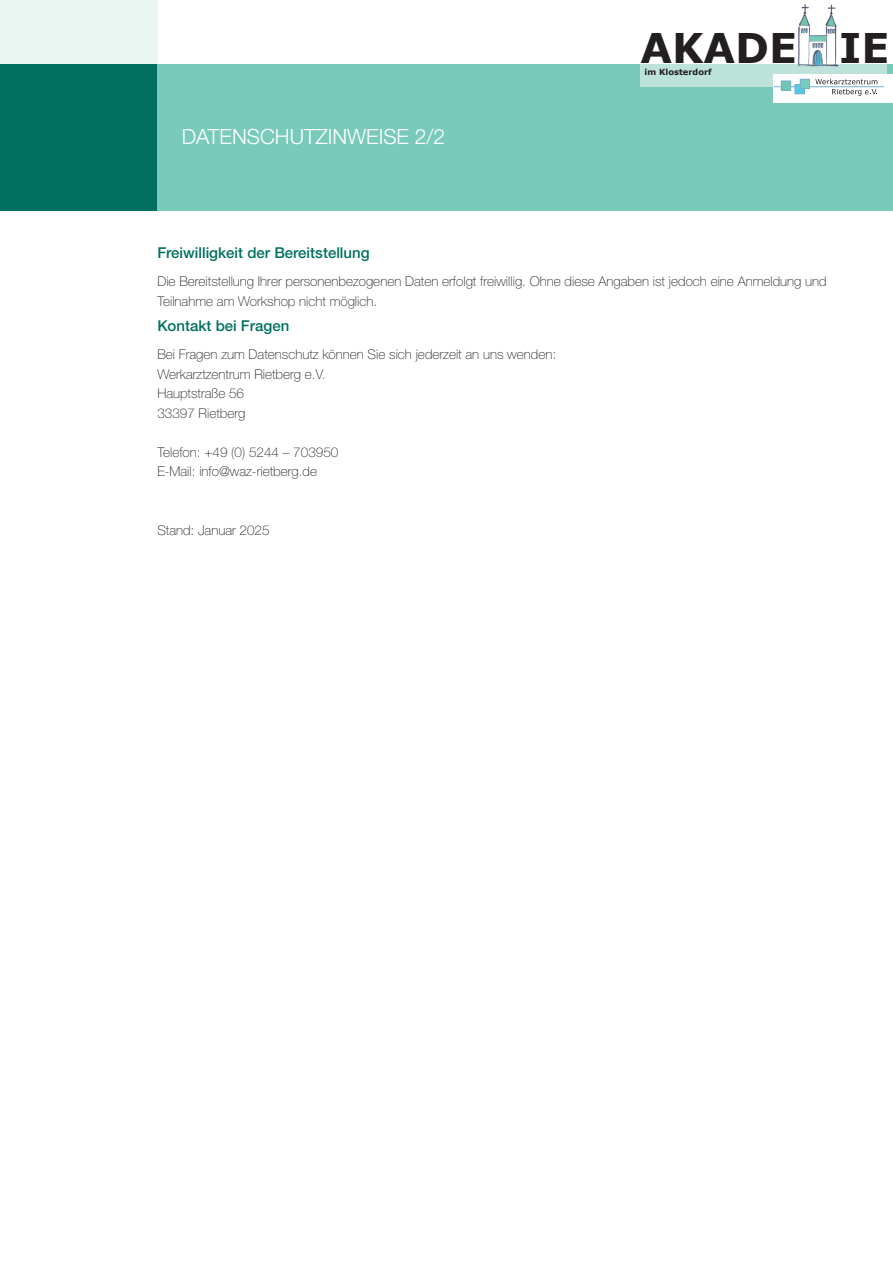
<style>
.page{position:relative;width:893px;height:1263px;background:#fff}
.page>*{position:absolute;margin:0;border:0;box-sizing:border-box;transform-origin:0 0}
.t1{font:700 40.8px "Verdana";color:#231f20}
.t2{font:300 21px "Helvetica Neue LT Std";color:#fff}
.Überschriften_in_Tex{font:500 15px "Helvetica Neue LT Std";color:#007060}
._2spaltig{font:100 13.5px/19.5px "Helvetica Neue LT Std";color:#231f20}
.t3{font:700 8.4px "Verdana";color:#231f20}
</style>
<div class="page">
<div style="left:0;top:0;width:157px;height:64px;background:#e9f5f0"></div>
<div style="left:0;top:64px;width:157px;height:146px;background:#007060"></div>
<div style="left:157px;top:64px;width:736px;height:146px;background:#79caba"></div>
<div style="left:640px;top:64px;width:247px;height:23px;background:#bce2d9"></div>
<img style="left:795px;top:4px;width:47px;height:63px">
<img style="left:800px;top:33px;width:9px;height:31px">
<img style="left:826px;top:33px;width:9px;height:31px">
<img style="left:809px;top:35px;width:17px;height:29px">
<svg style="left:813px;top:43px;width:10px;height:22px"></svg>
<svg style="left:800px;top:15px;width:10px;height:18px"></svg>
<svg style="left:825px;top:15px;width:10px;height:18px"></svg>
<div style="left:774px;top:75px;width:119px;height:28px;background:#fff"></div>
<hr style="left:774px;top:86px;width:110px;height:1px;background:#76afd2">
<div style="left:781px;top:81px;width:10px;height:9px;background:#6dc7b1"></div>
<div style="left:781px;top:81px;width:10px;height:10px;border:1px solid #76afd2"></div>
<div style="left:795px;top:84px;width:9px;height:10px;background:#53c9e6"></div>
<div style="left:794px;top:84px;width:11px;height:10px;border:1px solid #76afd2"></div>
<div style="left:800px;top:79px;width:9px;height:10px;background:#79caba"></div>
<div style="left:800px;top:79px;width:10px;height:10px;border:1px solid #76afd2"></div>
<svg style="left:815px;top:79px;width:62px;height:17px"></svg>
<p class="t2" style="left:182px;top:124px;width:265px">DATENSCHUTZINWEISE 2/2</p>
<p class="t1" style="left:640px;top:22px;width:250px">AKADE IE</p>
<p class="t3" style="left:645px;top:67px;width:69px">im Klosterdorf</p>
<p class="Überschriften_in_Tex" style="left:157px;top:244px;width:214px">Freiwilligkeit der Bereitstellung</p>
<p class="_2spaltig" style="left:157px;top:272px;width:671px">Die Bereitstellung Ihrer personenbezogenen Daten erfolgt freiwillig. Ohne diese Angaben ist jedoch eine Anmeldung und<br>Teilnahme am Workshop nicht möglich.</p>
<p class="Überschriften_in_Tex" style="left:157px;top:317px;width:133px">Kontakt bei Fragen</p>
<p class="_2spaltig" style="left:157px;top:345px;width:400px">Bei Fragen zum Datenschutz können Sie sich jederzeit an uns wenden:</p>
<p class="_2spaltig" style="left:157px;top:364px;width:170px">Werkarztzentrum Rietberg e.V.</p>
<p class="_2spaltig" style="left:157px;top:384px;width:88px">Hauptstraße 56</p>
<p class="_2spaltig" style="left:157px;top:403px;width:90px">33397 Rietberg</p>
<p class="_2spaltig" style="left:157px;top:442px;width:183px">Telefon: +49 (0) 5244 – 703950</p>
<p class="_2spaltig" style="left:157px;top:462px;width:161px">E-Mail: info@waz-rietberg.de</p>
<p class="_2spaltig" style="left:157px;top:520px;width:114px">Stand: Januar 2025</p>
</div>
